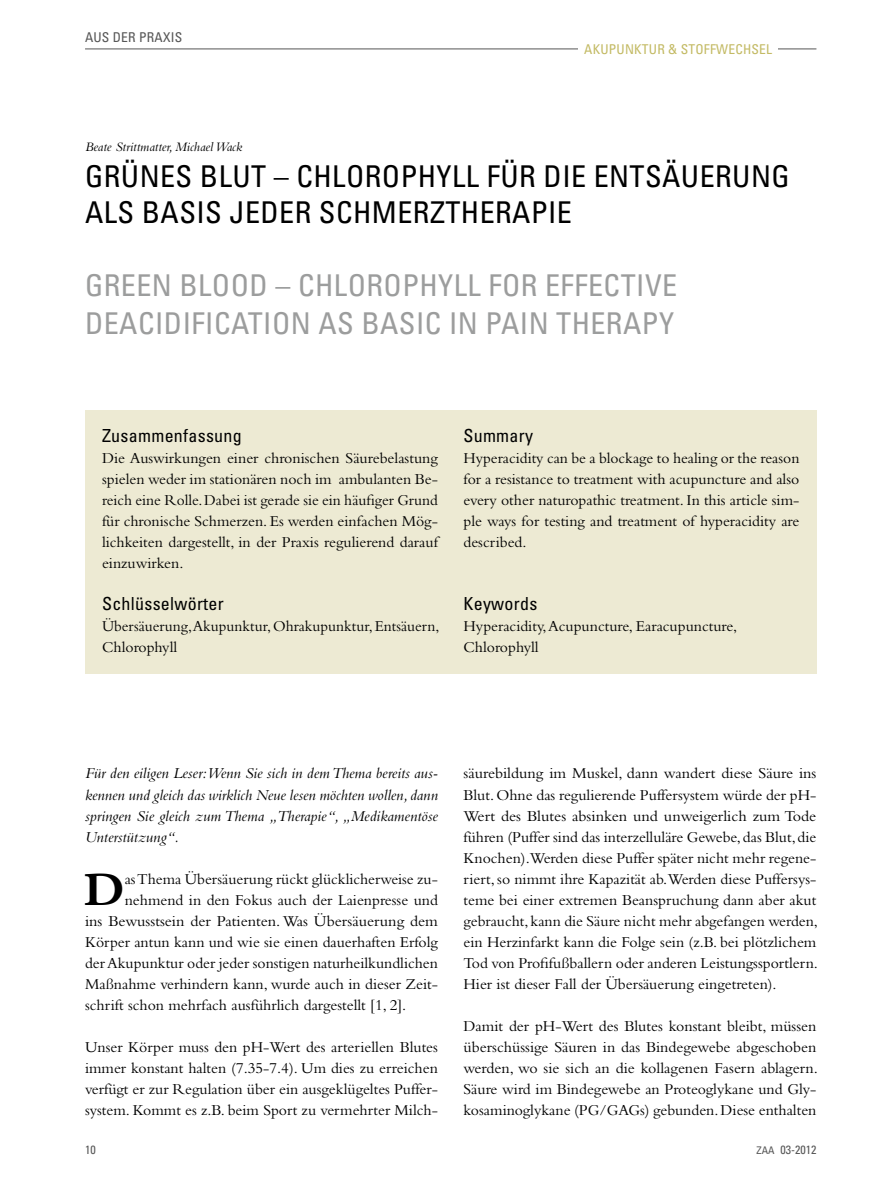
<style>
.page{position:relative;width:893px;height:1187px;background:#fff}
.page>*{position:absolute;margin:0;border:0;box-sizing:border-box;transform-origin:0 0}
.t1{font:700 49.5px "Bembo";color:#000}
.t2{font:condensed 30px/37.5px "Univers LT";letter-spacing:.015em;color:#9c9d9d}
.t3{font:condensed 30px/36px "Univers LT";letter-spacing:.015em;color:#000}
.t4{font:condensed 18px "Univers LT";letter-spacing:.015em;color:#000}
.t5{font:15.75px/21px "Bembo";color:#000;text-align:justify}
.t6{font:italic 15.75px/21px "Bembo";color:#000;text-align:justify}
.t7{font:italic 13.5px "Bembo";color:#000}
.t8{font:condensed 13.5px "Univers LT";letter-spacing:.015em;color:#c3ba64}
.t9{font:condensed 13.5px "Univers LT";letter-spacing:.015em;color:#565656}
.t10{font:condensed 12px "Univers LT";color:#565656}
.s1{font-size:10.5px}
</style>
<div class="page">
<hr style="left:85px;top:49px;width:731px;height:1px;background:#565656">
<div style="left:578px;top:43px;width:200px;height:11px;background:#fff"></div>
<div style="left:85px;top:410px;width:731px;height:263px;background:#edead3"></div>
<p class="t9" style="left:85px;top:28px;width:99px">AUS DER PRAXIS</p>
<p class="t8" style="left:584px;top:40px;width:189px">AKUPUNKTUR &amp; STOFFWECHSEL</p>
<p class="t7" style="left:85px;top:139px;width:159px">Beate Strittmatter, Michael Wack</p>
<h2 class="t3" style="left:85px;top:158px;width:706px">GRÜNES BLUT – CHLOROPHYLL FÜR DIE ENTSÄUERUNG<br>ALS BASIS JEDER SCHMERZTHERAPIE</h2>
<h2 class="t2" style="left:85px;top:266px;width:594px">GREEN BLOOD – CHLOROPHYLL FOR EFFECTIVE<br>DEACIDIFICATION AS BASIC IN PAIN THERAPY</h2>
<p class="t4" style="left:102px;top:424px;width:141px">Zusammenfassung</p>
<p class="t5" style="left:102px;top:447px;width:337px">Die Auswirkungen einer chronischen Säurebelastung spielen weder im stationären noch im ambulanten Be&shy;reich eine Rolle. Dabei ist gerade sie ein häufiger Grund für chronische Schmerzen. Es werden einfachen Mög&shy;lichkeiten dargestellt, in der Praxis regulierend darauf einzuwirken.</p>
<p class="t4" style="left:102px;top:592px;width:123px">Schlüsselwörter</p>
<p class="t5" style="left:102px;top:615px;width:339px">Übersäuerung,Akupunktur, Ohrakupunktur, Entsäuern,<br>Chlorophyll</p>
<p class="t4" style="left:463px;top:424px;width:71px">Summary</p>
<p class="t5" style="left:463px;top:447px;width:337px">Hyperacidity can be a blockage to healing or the reason for a resistance to treatment with acupuncture and also every other naturopathic treatment. In this article sim&shy;ple ways for testing and treatment of hyperacidity are described.</p>
<p class="t4" style="left:463px;top:592px;width:75px">Keywords</p>
<p class="t5" style="left:463px;top:615px;width:275px">Hyperacidity, Acupuncture, Earacupuncture,<br>Chlorophyll</p>
<p class="t6" style="left:85px;top:762px;width:354px">Für den eiligen Leser: Wenn Sie sich in dem Thema bereits aus&shy;kennen und gleich das wirklich Neue lesen möchten wollen, dann springen Sie gleich zum Thema „Therapie“, „Medikamentöse Unterstützung“.</p>
<h1 class="t1" style="left:84px;top:861px;width:42px">D</h1>
<p class="t5" style="left:125px;top:867px;width:315px">as Thema Übersäuerung rückt glücklicherweise zu-</p>
<p class="t5" style="left:125px;top:888px;width:315px">nehmend in den Fokus auch der Laienpresse und</p>
<p class="t5" style="left:85px;top:909px;width:354px">ins Bewusstsein der Patienten. Was Übersäuerung dem</p>
<p class="t5" style="left:85px;top:930px;width:354px">Körper antun kann und wie sie einen dauerhaften Erfolg</p>
<p class="t5" style="left:85px;top:951px;width:354px">der Akupunktur oder jeder sonstigen naturheilkundlichen</p>
<p class="t5" style="left:85px;top:972px;width:354px">Maßnahme verhindern kann, wurde auch in dieser Zeit-</p>
<p class="t5" style="left:85px;top:993px;width:323px">schrift schon mehrfach ausführlich dargestellt [1, 2].</p>
<p class="t5" style="left:85px;top:1035px;width:354px">Unser Körper muss den pH-Wert des arteriellen Blutes immer konstant halten (7.35-7.4). Um dies zu erreichen verfügt er zur Regulation über ein ausgeklügeltes Puffer&shy;system. Kommt es z.B. beim Sport zu vermehrter Milch-</p>
<p class="t5" style="left:463px;top:762px;width:356px">säurebildung im Muskel, dann wandert diese Säure ins Blut. Ohne das regulierende Puffersystem würde der pH-Wert des Blutes absinken und unweigerlich zum Tode führen (Puffer sind das interzelluläre Gewebe, das Blut, die Knochen).Werden diese Puffer später nicht mehr regene&shy;riert, so nimmt ihre Kapazität ab.Werden diese Puffersys&shy;teme bei einer extremen Beanspruchung dann aber akut gebraucht, kann die Säure nicht mehr abgefangen werden, ein Herzinfarkt kann die Folge sein (z.B. bei plötzlichem Tod von Profifußballern oder anderen Leistungssportlern.<br>Hier ist dieser Fall der Übersäuerung eingetreten).</p>
<p class="t5" style="left:463px;top:1014px;width:356px">Damit der pH-Wert des Blutes konstant bleibt, müssen überschüssige Säuren in das Bindegewebe abgeschoben werden, wo sie sich an die kollagenen Fasern ablagern.<br>Säure wird im Bindegewebe an Proteoglykane und Gly&shy;kosaminoglykane (PG/GAGs) gebunden. Diese enthalten</p>
<p class="t10" style="left:85px;top:1141px;width:12px">10</p>
<p class="t10" style="left:756px;top:1141px;width:62px"><span class="s1">ZAA</span> 03-2012</p>
</div>
